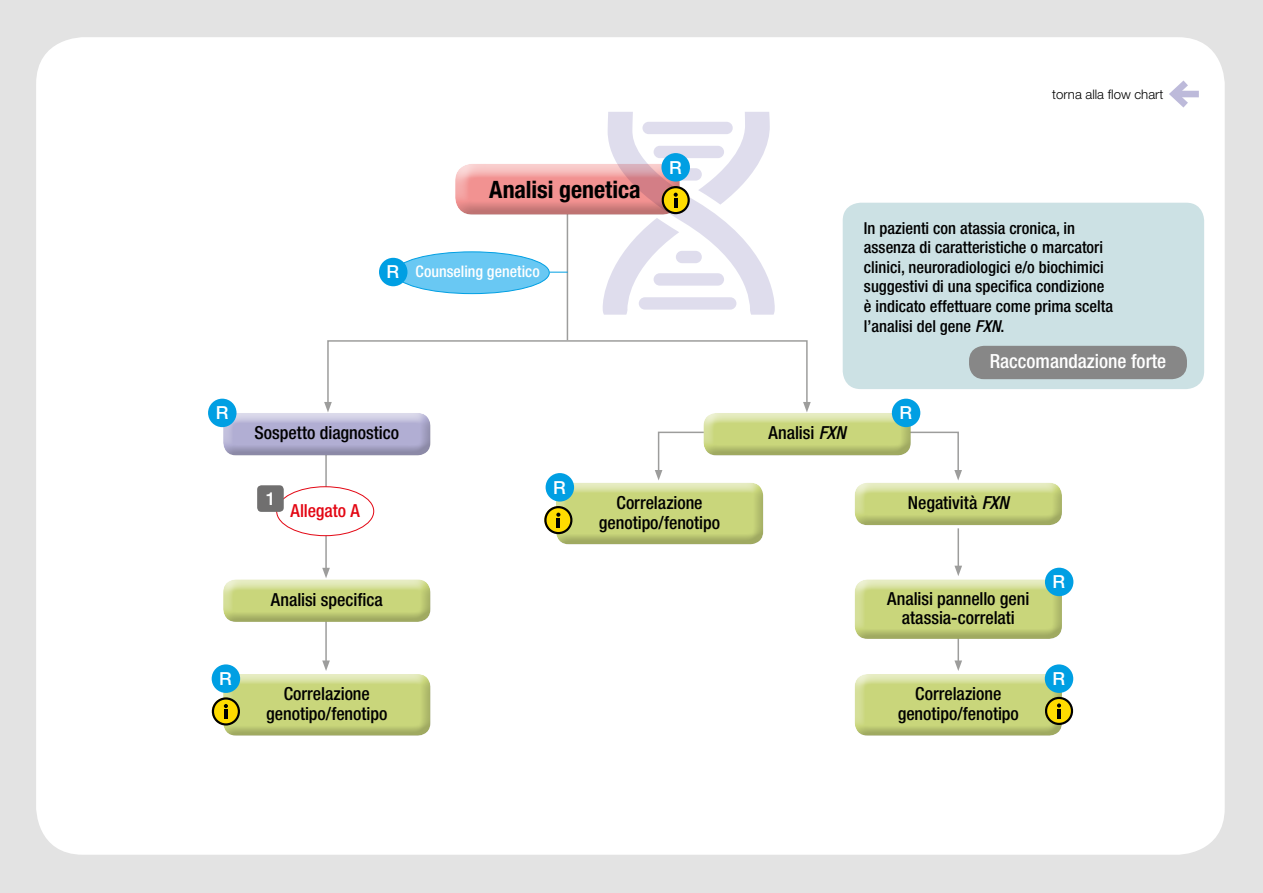
<style>
.page{position:relative;width:1263px;height:893px;background:#e3e3e3}
.page>*{position:absolute;margin:0;border:0;box-sizing:border-box;transform-origin:0 0}
.t1{font:700 condensed 24px "Helvetica Neue LT Std";letter-spacing:-.005em;color:#000}
.t2{font:500 condensed 19.5px "Helvetica Neue LT Std";color:#fff}
.t3{font:500 condensed 18px/19.5px "Helvetica Neue LT Std";letter-spacing:-.005em;color:#000;text-align:center}
.t4{font:500 condensed 18px "Helvetica Neue LT Std";color:#e30613}
.t5{font:500 18px "Helvetica Neue LT Std";color:#fff}
.t6{font:500 condensed 16.5px/19.5px "Helvetica Neue LT Std";color:#000}
.t7{font:500 condensed 15.9px "Helvetica Neue LT Std";color:#fff}
.t8{font:300 13.2px "Helvetica Neue LT Std";color:#000}
.s1{font-stretch:normal;font-size:18px}
.s2{font-style:italic}
</style>
<div class="page">
<div style="left:36px;top:37px;width:1189px;height:818px;background:#fff;border-radius:47px"></div>
<hr style="left:567px;top:178px;width:1px;height:162px;background:#9d9d9c">
<div style="left:447px;top:162px;width:245px;height:55px;background:#000;opacity:.21"></div>
<div style="left:327px;top:340px;width:481px;height:65px;border:2px solid #9d9d9c"></div>
<svg style="left:803px;top:402px;width:8px;height:2px"></svg>
<svg style="left:324px;top:402px;width:8px;height:2px"></svg>
<svg style="left:954px;top:470px;width:8px;height:3px"></svg>
<svg style="left:655px;top:470px;width:7px;height:3px"></svg>
<svg style="left:550px;top:272px;width:18px;height:1px"></svg>
<hr style="left:325px;top:426px;width:2px;height:144px;background:#9d9d9c">
<svg style="left:322px;top:568px;width:8px;height:2px"></svg>
<hr style="left:325px;top:610px;width:2px;height:53px;background:#9d9d9c">
<svg style="left:322px;top:660px;width:8px;height:5px"></svg>
<hr style="left:957px;top:610px;width:2px;height:53px;background:#9d9d9c">
<svg style="left:954px;top:660px;width:8px;height:5px"></svg>
<hr style="left:957px;top:528px;width:2px;height:40px;background:#9d9d9c">
<svg style="left:954px;top:566px;width:8px;height:4px"></svg>
<div style="left:212px;top:404px;width:225px;height:52px;background:#fff"></div>
<div style="left:217px;top:412px;width:224px;height:46px;background:#000;opacity:.21"></div>
<div style="left:217px;top:578px;width:224px;height:46px;background:#000;opacity:.21"></div>
<div style="left:848px;top:578px;width:225px;height:63px;background:#000;opacity:.21"></div>
<div style="left:692px;top:404px;width:225px;height:52px;background:#fff"></div>
<div style="left:697px;top:412px;width:225px;height:46px;background:#000;opacity:.21"></div>
<div style="left:848px;top:481px;width:225px;height:46px;background:#000;opacity:.21"></div>
<div style="left:217px;top:673px;width:224px;height:65px;background:#000;opacity:.21"></div>
<div style="left:848px;top:673px;width:225px;height:65px;background:#000;opacity:.21"></div>
<div style="left:549px;top:481px;width:225px;height:66px;background:#000;opacity:.21"></div>
<div style="left:277px;top:487px;width:97px;height:49px;background:#fff;border-radius:50%"></div>
<div style="left:276px;top:486px;width:98px;height:50px;border:1px solid #e30613;border-radius:50%"></div>
<div style="left:257px;top:485px;width:27px;height:27px;background:#706f6f;border-radius:4px"></div>
<svg style="left:211px;top:697px;width:30px;height:28px"></svg>
<svg style="left:1043px;top:697px;width:31px;height:28px"></svg>
<svg style="left:544px;top:506px;width:30px;height:28px"></svg>
<hr style="left:556px;top:518px;width:4px;height:10px;background:#000">
<div style="left:212px;top:664px;width:28px;height:29px;background:#009fe3;border-radius:50%"></div>
<div style="left:1045px;top:664px;width:28px;height:29px;background:#009fe3;border-radius:50%"></div>
<div style="left:892px;top:399px;width:28px;height:28px;background:#009fe3;border-radius:50%"></div>
<div style="left:1045px;top:568px;width:28px;height:28px;background:#009fe3;border-radius:50%"></div>
<div style="left:546px;top:473px;width:28px;height:29px;background:#009fe3;border-radius:50%"></div>
<div style="left:208px;top:399px;width:29px;height:28px;background:#009fe3;border-radius:50%"></div>
<svg style="left:602px;top:112px;width:173px;height:203px"></svg>
<hr style="left:674px;top:198px;width:4px;height:10px;background:#000">
<div style="left:843px;top:203px;width:361px;height:186px;background:#cce1e4;border-radius:18px"></div>
<div style="left:969px;top:346px;width:218px;height:33px;background:#878787;border-radius:15px"></div>
<div style="left:395px;top:252px;width:154px;height:42px;background:#69c8f3;border-radius:50%"></div>
<div style="left:394px;top:251px;width:156px;height:43px;border:1px solid #009fe3;border-radius:50%"></div>
<div style="left:379px;top:258px;width:28px;height:28px;background:#009fe3;border-radius:50%"></div>
<div style="left:1174px;top:91px;width:25px;height:6px;background:#bdbada"></div>
<svg style="left:1169px;top:80px;width:26px;height:28px"></svg>
<p class="t5" style="left:216px;top:402px;width:14px">R</p>
<h1 class="t1" style="left:489px;top:175px;width:153px">Analisi genetica</h1>
<p class="t7" style="left:387px;top:262px;width:155px"><span class="s1">R</span> Counseling genetico</p>
<p class="t5" style="left:669px;top:156px;width:14px">R</p>
<p class="t3" style="left:255px;top:423px;width:146px">Sospetto diagnostico</p>
<p class="t5" style="left:266px;top:487px;width:12px">1</p>
<p class="t4" style="left:290px;top:500px;width:71px">Allegato A</p>
<p class="t5" style="left:553px;top:476px;width:14px">R</p>
<p class="t3" style="left:599px;top:493px;width:123px">Correlazione genotipo/fenotipo</p>
<p class="t8" style="left:1052px;top:86px;width:113px">torna alla flow chart</p>
<p class="t3" style="left:768px;top:423px;width:79px">Analisi <span class="s2">FXN</span></p>
<p class="t6" style="left:864px;top:218px;width:251px">In pazienti con atassia cronica, in assenza di caratteristiche o marcatori clinici, neuroradiologici e/o biochimici suggestivi di una specifica condizione è indicato effettuare come prima scelta l’analisi del gene <span class="s2">FXN</span>.</p>
<p class="t2" style="left:990px;top:350px;width:178px">Raccomandazione forte</p>
<p class="t5" style="left:899px;top:402px;width:14px">R</p>
<p class="t3" style="left:908px;top:493px;width:102px">Negatività <span class="s2">FXN</span></p>
<p class="t5" style="left:1052px;top:571px;width:14px">R</p>
<p class="t3" style="left:271px;top:589px;width:113px">Analisi specifica</p>
<p class="t3" style="left:887px;top:589px;width:144px">Analisi pannello geni atassia-correlati</p>
<p class="t5" style="left:219px;top:668px;width:14px">R</p>
<p class="t5" style="left:1052px;top:668px;width:14px">R</p>
<p class="t3" style="left:266px;top:684px;width:123px">Correlazione genotipo/fenotipo</p>
<p class="t3" style="left:898px;top:684px;width:123px">Correlazione genotipo/fenotipo</p>
</div>
